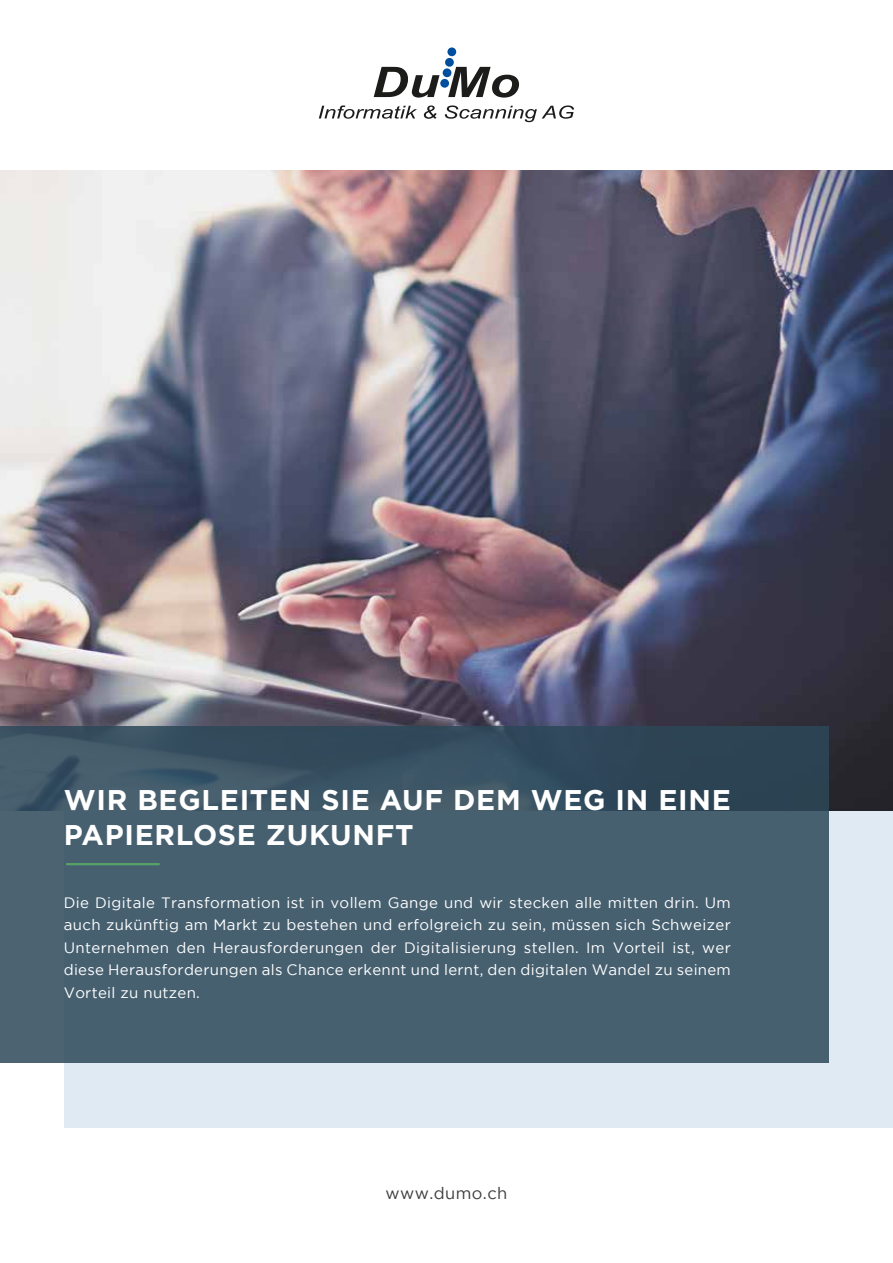
<style>
.page{position:relative;width:893px;height:1263px;background:#fff}
.page>*{position:absolute;margin:0;border:0;box-sizing:border-box;transform-origin:0 0}
.t1{font:700 28.5px/34.5px "Gotham";letter-spacing:.025em;color:#fff}
.t2{font:16.5px "Gotham";letter-spacing:.025em;color:#3c3c3b}
.t3{font:15px/22.5px "Gotham";letter-spacing:.02em;color:#fff;text-align:justify}
</style>
<div class="page">
<div style="left:64px;top:744px;width:829px;height:383px;background:#dce8f1"></div>
<svg style="left:319px;top:105px;width:98px;height:14px"></svg>
<svg style="left:424px;top:105px;width:13px;height:14px"></svg>
<svg style="left:445px;top:105px;width:129px;height:17px"></svg>
<div style="left:447px;top:47px;width:9px;height:9px;background:#004f9e;border-radius:50%"></div>
<div style="left:445px;top:58px;width:9px;height:9px;background:#004f9e;border-radius:50%"></div>
<div style="left:443px;top:68px;width:8px;height:9px;background:#004f9e;border-radius:50%"></div>
<div style="left:440px;top:79px;width:9px;height:9px;background:#004f9e;border-radius:50%"></div>
<svg style="left:374px;top:67px;width:66px;height:31px"></svg>
<svg style="left:448px;top:67px;width:71px;height:31px"></svg>
<img style="left:0;top:170px;width:893px;height:640px">
<svg style="left:0;top:726px;width:829px;height:337px;background:#435b6b"></svg>
<hr style="left:66px;top:863px;width:94px;height:2px;background:#57a367">
<h1 class="t1" style="left:64px;top:782px;width:668px">WIR BEGLEITEN SIE AUF DEM WEG IN EINE<br>PAPIERLOSE ZUKUNFT</h1>
<p class="t3" style="left:64px;top:891px;width:669px">Die Digitale Transformation ist in vollem Gange und wir stecken alle mitten drin. Um auch zukünftig am Markt zu bestehen und erfolgreich zu sein, müssen sich Schweizer Unternehmen den Herausforderungen der Digitalisierung stellen. Im Vorteil ist, wer diese Herausforderungen als Chance erkennt und lernt, den digitalen Wandel zu seinem Vorteil zu nutzen.</p>
<p class="t2" style="left:386px;top:1184px;width:123px">www.dumo.ch</p>
</div>
